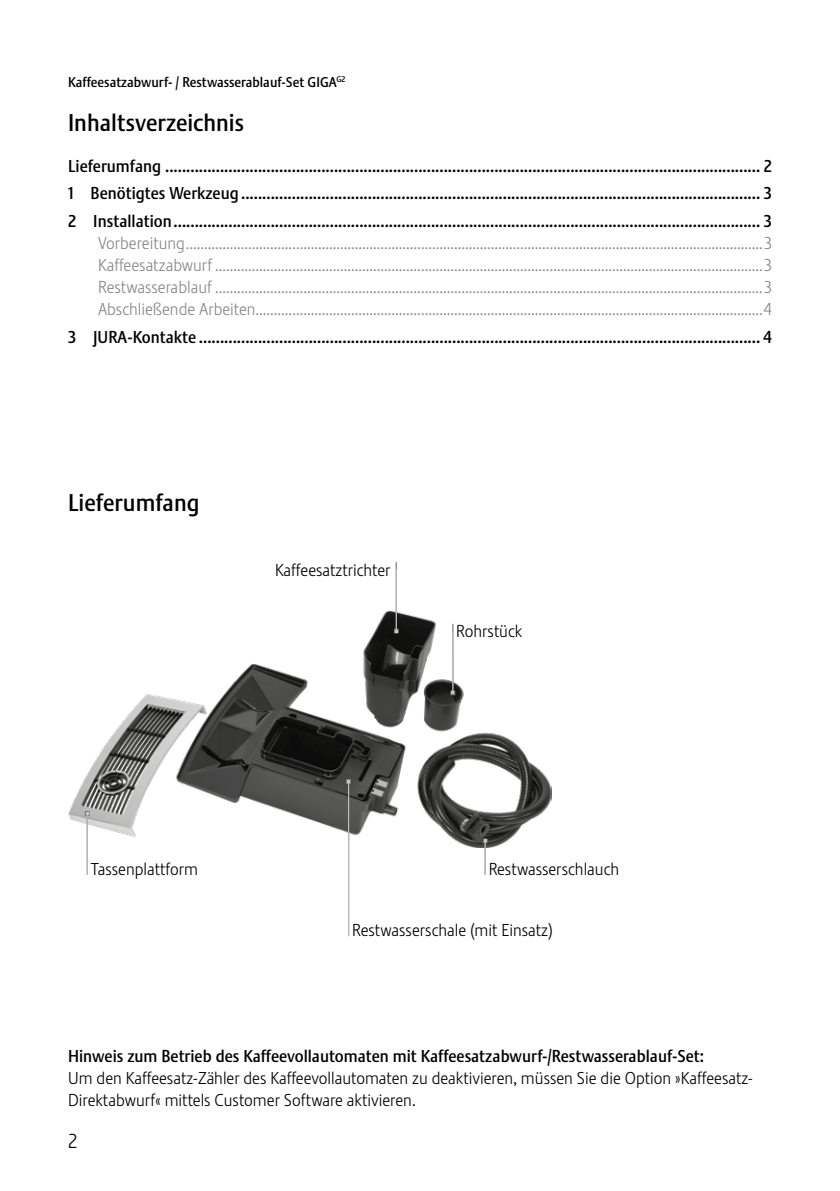
<style>
.page{position:relative;width:840px;height:1191px;background:#fff}
.page>*{position:absolute;margin:0;border:0;box-sizing:border-box;transform-origin:0 0}
.t1{font:24px "Stalemate Pro 2 J Medium";color:#000}
.t2{font:20px "Stalemate Pro 2 J Light";color:#000}
.t3{font:17px/27.6px "Stalemate Pro 2 J Medium";color:#000;text-align:justify}
.t4{font:17px/22px "Stalemate Pro 2 J Light";color:#878787;text-align:justify}
.t5{font:17px/22px "Stalemate Pro 2 J Light";color:#000}
.t6{font:14px "Stalemate Pro 2 J Medium";color:#000}
</style>
<div class="page">
<img style="left:68px;top:610px;width:482px;height:237px">
<hr style="left:484px;top:841px;width:1px;height:34px;background:#c6c6c6">
<svg style="left:482px;top:838px;width:5px;height:5px"></svg>
<hr style="left:87px;top:813px;width:1px;height:62px;background:#c6c6c6">
<svg style="left:85px;top:811px;width:5px;height:5px"></svg>
<hr style="left:348px;top:781px;width:1px;height:155px;background:#c6c6c6">
<svg style="left:346px;top:779px;width:5px;height:4px"></svg>
<hr style="left:395px;top:562px;width:1px;height:69px;background:#7c7b7b">
<hr style="left:396px;top:570px;width:1px;height:61px;background:#c6c6c6">
<svg style="left:393px;top:628px;width:5px;height:5px"></svg>
<hr style="left:452px;top:624px;width:1px;height:69px;background:#7c7b7b">
<hr style="left:452px;top:631px;width:1px;height:62px;background:#c6c6c6">
<svg style="left:450px;top:690px;width:5px;height:5px"></svg>
<p class="t6" style="left:68px;top:73px;width:278px">Kaffeesatzabwurf- / Restwasserablauf-Set GIGA<sup>G2</sup></p>
<h1 class="t1" style="left:68px;top:109px;width:177px">Inhaltsverzeichnis</h1>
<p class="t3" style="left:68px;top:152px;width:704px">Lieferumfang ............................................................................................................................................. 2<br>1 Benötigtes Werkzeug ........................................................................................................................... 3<br>2 Installation........................................................................................................................................... 3</p>
<p class="t4" style="left:98px;top:232px;width:674px">Vorbereitung.............................................................................................................................................................3<br>Kaffeesatzabwurf .....................................................................................................................................................3<br>Restwasserablauf .....................................................................................................................................................3<br>Abschließende Arbeiten..........................................................................................................................................4</p>
<p class="t3" style="left:68px;top:323px;width:704px">3 JURA-Kontakte ..................................................................................................................................... 4</p>
<h1 class="t1" style="left:68px;top:488px;width:133px">Lieferumfang</h1>
<p class="t5" style="left:275px;top:559px;width:117px">Kaffeesatztrichter</p>
<p class="t5" style="left:456px;top:620px;width:68px">Rohrstück</p>
<p class="t5" style="left:91px;top:858px;width:108px">Tassenplattform</p>
<p class="t5" style="left:488px;top:858px;width:132px">Restwasserschlauch</p>
<p class="t5" style="left:352px;top:919px;width:202px">Restwasserschale (mit Einsatz)</p>
<p class="t3" style="left:68px;top:1042px;width:637px">Hinweis zum Betrieb des Kaffeevollautomaten mit Kaffeesatzabwurf-/Restwasserablauf-Set:</p>
<p class="t5" style="left:68px;top:1067px;width:686px">Um den Kaffeesatz-Zähler des Kaffeevollautomaten zu deaktivieren, müssen Sie die Option »Kaffeesatz-<br>Direktabwurf« mittels Customer Software aktivieren.</p>
<p class="t2" style="left:68px;top:1129px;width:11px">2</p>
</div>
